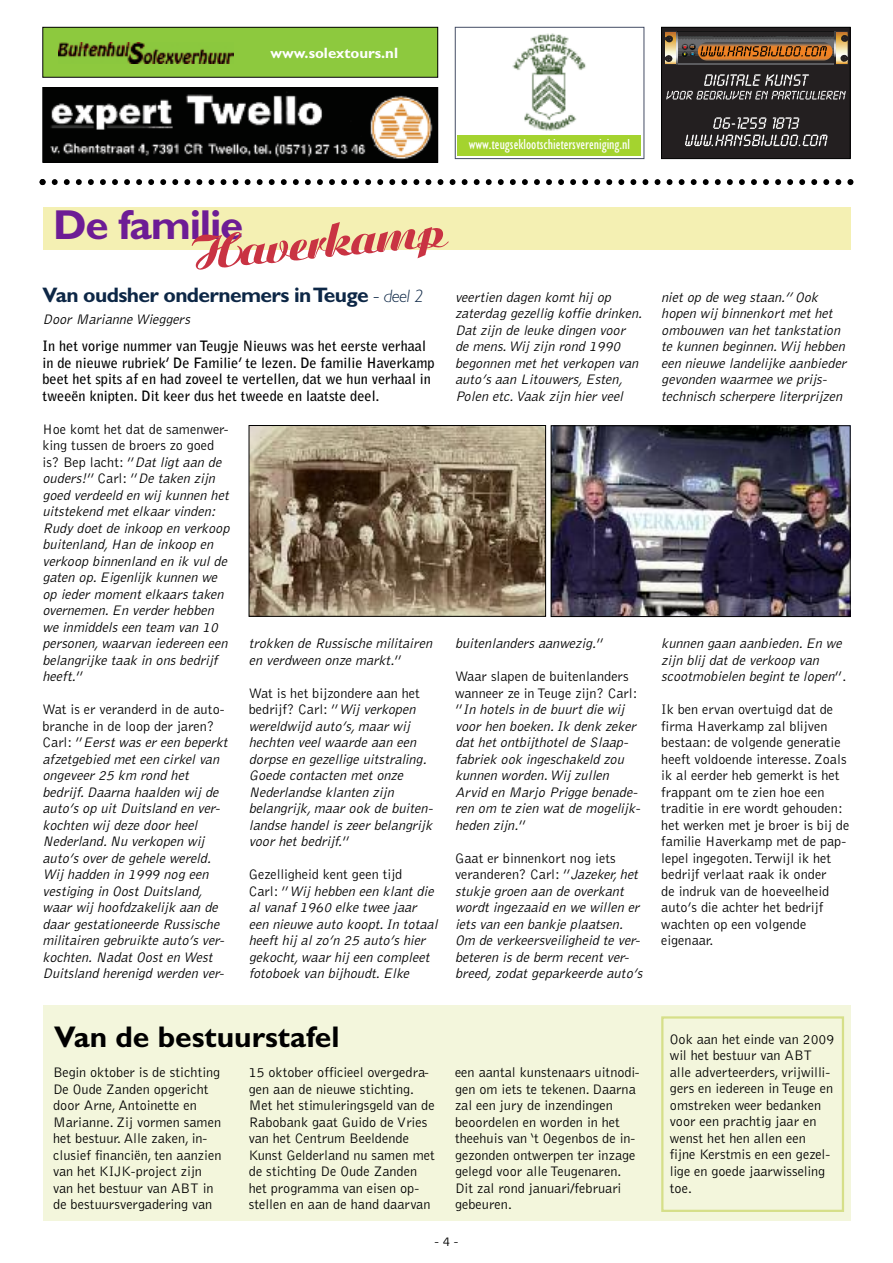
<style>
.page{position:relative;width:893px;height:1263px;background:#fff}
.page>*{position:absolute;margin:0;border:0;box-sizing:border-box;transform-origin:0 0}
.t1{font:51.15px "Fumarea";color:#c93343}
.t2{font:700 42px "Gill Sans";letter-spacing:-.03em;color:#6d1c95}
.t3{font:700 30px "Gill Sans";color:#000}
.t4{font:700 21px "Gill Sans";letter-spacing:-.03em;color:#0d2746}
.t5{font:condensed 15px "Gill Sans";color:#fff}
.t6{font:700 15px "Gill Sans";color:#fff}
.t7{font:italic 300 14.25px/16.5px "Bell Gothic";color:#000}
.t8{font:300 14.25px/16.5px "Bell Gothic";color:#000}
.t9{font:700 14.25px/16.5px "Bell Gothic";color:#000}
.t10{font:300 13.5px "Bell Gothic";color:#000}
.s1{font-weight:300;font-style:italic}
.s2{font-weight:300;font-style:italic;font-size:18px}
.s3{font-style:normal}
</style>
<div class="page">
<div style="left:43px;top:1005px;width:807px;height:215px;background:#f3f6dc"></div>
<div style="left:43px;top:27px;width:395px;height:50px;background:#8dc93e"></div>
<img style="left:59px;top:42px;width:174px;height:22px">
<div style="left:43px;top:27px;width:395px;height:51px;border:1px solid #000"></div>
<img style="left:45px;top:89px;width:391px;height:72px">
<div style="left:43px;top:87px;width:395px;height:76px;border:1px solid #000"></div>
<svg style="left:40px;top:179px;width:813px;height:6px"></svg>
<img style="left:512px;top:33px;width:74px;height:98px">
<div style="left:455px;top:27px;width:189px;height:132px;border:1px solid #444d65"></div>
<div style="left:458px;top:136px;width:183px;height:20px;background:#a4d32f"></div>
<svg style="left:663px;top:29px;width:185px;height:128px;background:#483d37"></svg>
<div style="left:661px;top:27px;width:189px;height:132px;border:1px solid #000"></div>
<div style="left:661px;top:1016px;width:183px;height:196px;border:2px solid #d6df89"></div>
<div style="left:43px;top:207px;width:807px;height:43px;background:#f4f0b3"></div>
<img style="left:553px;top:427px;width:295px;height:188px">
<div style="left:551px;top:425px;width:299px;height:192px;border:1px solid #000"></div>
<img style="left:251px;top:427px;width:293px;height:188px">
<div style="left:249px;top:425px;width:297px;height:192px;border:1px solid #000"></div>
<p class="t6" style="left:270px;top:47px;width:129px">www.solextours.nl</p>
<p class="t5" style="left:469px;top:138px;width:163px">www.teugseklootschietersvereniging.nl</p>
<h2 class="t2" style="left:53px;top:209px;width:192px">De familie</h2>
<h1 class="t1" style="left:187px;top:222px;width:259px;rotate:-5deg">Haverkamp</h1>
<h3 class="t4" style="left:43px;top:286px;width:382px">Van oudsher ondernemers inTeuge <span class="s1">-</span> <span class="s2">deel 2</span></h3>
<p class="t7" style="left:43px;top:312px;width:151px">Door Marianne Wieggers</p>
<p class="t9" style="left:43px;top:339px;width:394px">In het vorige nummer van Teugje Nieuws was het eerste verhaal in de nieuwe rubriek’ De Familie’ te lezen. De familie Haverkamp beet het spits af en had zoveel te vertellen, dat we hun verhaal in tweeën knipten. Dit keer dus het tweede en laatste deel.</p>
<p class="t7" style="left:43px;top:421px;width:191px"><span class="s3">Hoe komt het dat de samenwer&shy;king tussen de broers zo goed is? Bep lacht: ”</span>Datligtaande ouders!<span class="s3">” C a r l : ”</span> De taken zijn goed verdeeld en wij kunnen het uitstekend met elkaar vinden:<br>Rudy doet de inkoop en verkoop buitenland, Han de inkoop en verkoop binnenland en ik vul de gaten op. Eigenlijk kunnen we op ieder moment elkaars taken overnemen. En verder hebben we inmiddels een team van 10 personen, waarvan iedereen een belangrijke taak in ons bedrijf heeft.<span class="s3">”</span></p>
<p class="t7" style="left:43px;top:702px;width:189px"><span class="s3">Wat is er veranderd in de auto&shy;branche in de loop der jaren?<br>C a r l : ”</span> Eerst was er een beperkt afzetgebied met een cirkel van ongeveer 25 km rond het bedrijf. Daarna haalden wij de auto’s op uit Duitsland en ver&shy;kochten wij deze door heel<br>Nederland. Nu verkopen wij auto’s over de gehele wereld.<br>Wij hadden in 1999 nog een vestiging in Oost Duitsland, waar wij hoofdzakelijk aan de daar gestationeerde Russische militairen gebruikte auto’s ver&shy;kochten. Nadat Oost en West<br>Duitsland herenigd werden ver-</p>
<p class="t7" style="left:249px;top:636px;width:187px">trokken de Russische militairen en verdween onze markt.<span class="s3">”</span></p>
<p class="t7" style="left:249px;top:685px;width:188px"><span class="s3">Wat is het bijzondere aan het bedrijf? Carl: ”</span>Wijverkopen wereldwijd auto’s, maar wij hechten veel waarde aan een dorpse en gezellige uitstraling.<br>Goede contacten met onze<br>Nederlandse klanten zijn belangrijk, maar ook de buiten&shy;landse handel is zeer belangrijk voor het bedrijf.<span class="s3">”</span></p>
<p class="t7" style="left:249px;top:867px;width:193px"><span class="s3">Gezelligheid kent geen tijd<br>C a r l : ”</span> Wij hebben een klant die al vanaf 1960 elke twee jaar een nieuwe auto koopt. In totaal heeft hij al zo’n 25 auto’s hier gekocht, waar hij een compleet fotoboek van bijhoudt. Elke</p>
<p class="t7" style="left:455px;top:289px;width:191px">veertien dagen komt hij op zaterdag gezellig koffie drinken.<br>Dat zijn de leuke dingen voor de mens.Wij zijn rond 1990 begonnen met het verkopen van auto’s aan Litouwers, Esten,<br>Polen etc.Vaak zijn hier veel</p>
<p class="t7" style="left:455px;top:636px;width:151px">buitenlanders aanwezig.<span class="s3">”</span></p>
<p class="t7" style="left:455px;top:669px;width:189px"><span class="s3">Waar slapen de buitenlanders wanneer ze in Teuge zijn? Carl: ”</span> In hotels in de buurt die wij voor hen boeken. Ik denk zeker dat het ontbijthotel de Slaap&shy;fabriek ook ingeschakeld zou kunnen worden.Wij zullen<br>Arvid en Marjo Prigge benade&shy;ren om te zien wat de mogelijk&shy;heden zijn.<span class="s3">”</span></p>
<p class="t7" style="left:455px;top:850px;width:191px"><span class="s3">Gaat er binnenkort nog iets veranderen? Carl: ”</span>Jazeker, het stukje groen aan de overkant wordt ingezaaid en we willen er iets van een bankje plaatsen.<br>Om de verkeersveiligheid te ver&shy;beteren is de berm recent ver&shy;breed, zodat geparkeerde auto’s</p>
<p class="t7" style="left:661px;top:289px;width:189px">niet op de weg staan.” Ook hopen wij binnenkort met het ombouwen van het tankstation te kunnen beginnen.Wij hebben een nieuwe landelijke aanbieder gevonden waarmee we prijs&shy;technisch scherpere literprijzen</p>
<p class="t7" style="left:661px;top:636px;width:187px">kunnen gaan aanbieden. En we zijn blij dat de verkoop van scootmobielen begint te lopen<span class="s3">” .</span></p>
<p class="t8" style="left:661px;top:702px;width:190px">Ik ben ervan overtuigd dat de firma Haverkamp zal blijven bestaan: de volgende generatie heeft voldoende interesse. Zoals ik al eerder heb gemerkt is het frappant om te zien hoe een traditie in ere wordt gehouden: het werken met je broer is bij de familie Haverkamp met de pap&shy;lepel ingegoten.Terwijl ik het bedrijf verlaat raak ik onder<br>de indruk van de hoeveelheid auto’s die achter het bedrijf wachten op een volgende eigenaar.</p>
<h3 class="t3" style="left:54px;top:1025px;width:287px">Van de bestuurstafel</h3>
<p class="t8" style="left:53px;top:1065px;width:170px">Begin oktober is de stichting<br>De Oude Zanden opgericht door Arne, Antoinette en<br>Marianne. Zij vormen samen het bestuur. Alle zaken, in&shy;clusief financiën, ten aanzien van het KIJK-project zijn van het bestuur van ABT in de bestuursvergadering van</p>
<p class="t8" style="left:249px;top:1065px;width:188px">15 oktober officieel overgedra&shy;gen aan de nieuwe stichting.<br>Met het stimuleringsgeld van de<br>Rabobank gaat Guido de Vries van het Centrum Beeldende<br>Kunst Gelderland nu samen met de stichting De Oude Zanden het programma van eisen op&shy;stellen en aan de hand daarvan</p>
<p class="t8" style="left:455px;top:1065px;width:186px">een aantal kunstenaars uitnodi&shy;gen om iets te tekenen. Daarna zal een jury de inzendingen beoordelen en worden in het theehuis van ‘t Oegenbos de in&shy;gezonden ontwerpen ter inzage gelegd voor alle Teugenaren.<br>Dit zal rond januari/februari gebeuren.</p>
<p class="t10" style="left:435px;top:1236px;width:25px">-4-</p>
<p class="t8" style="left:670px;top:1032px;width:166px">Ook aan het einde van 2009 wil het bestuur van ABT alle adverteerders, vrijwilli&shy;gers en iedereen in Teuge en omstreken weer bedanken voor een prachtig jaar en wenst het hen allen een fijne Kerstmis en een gezel&shy;lige en goede jaarwisseling toe.</p>
</div>
